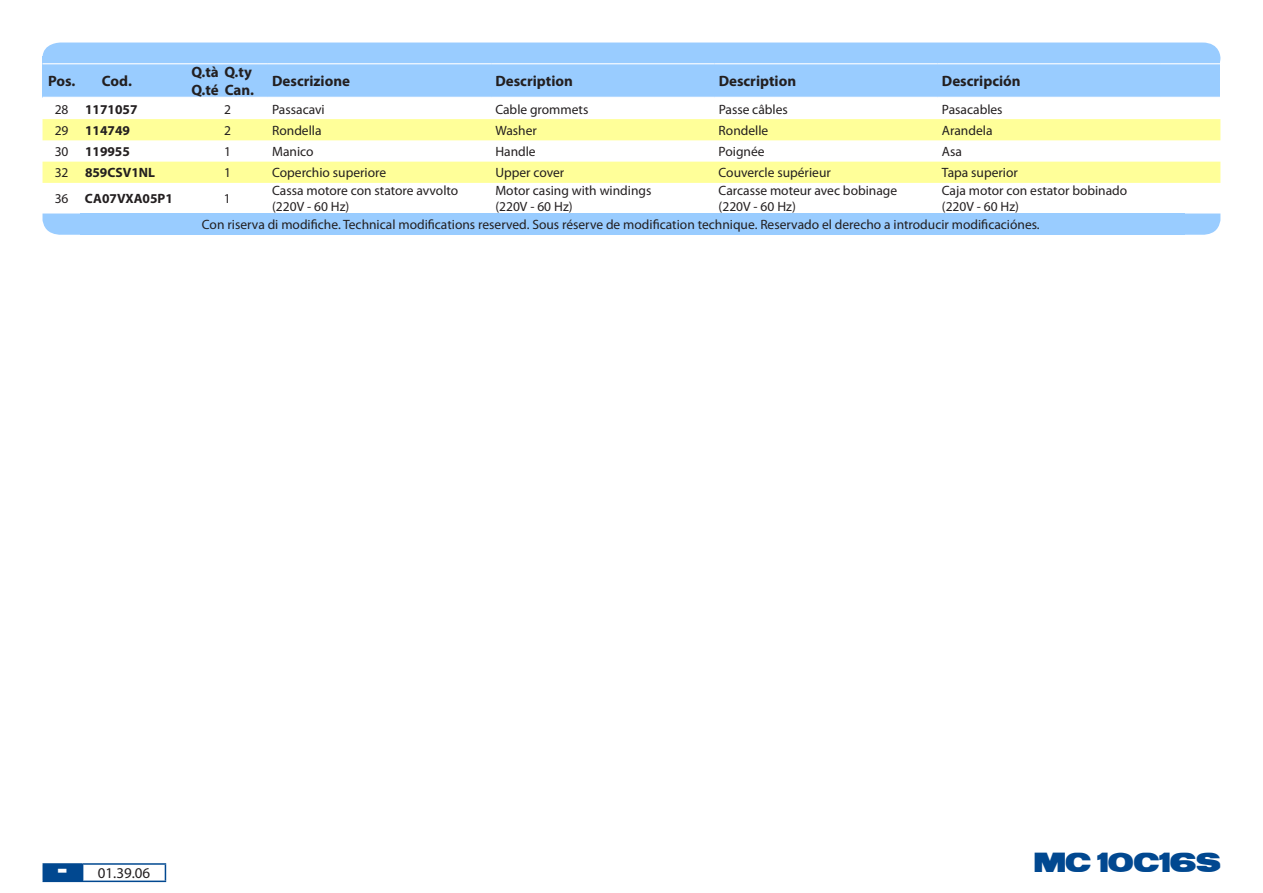
<style>
.page{position:relative;width:1263px;height:893px;background:#fff}
.page>*{position:absolute;margin:0;border:0;box-sizing:border-box;transform-origin:0 0}
.t1{font:22.5px "PEDROLLO";color:#014890}
.t2{font:18px "PEDROLLO";color:#fff}
._7__Descripción_SPA{font:700 15px "Myriad Pro";color:#231f20}
._4__Descrizione_ITA{font:700 15px "Myriad Pro";color:#231f20}
._5__Description_UK{font:700 15px "Myriad Pro";color:#231f20}
._6__Description_FRA{font:700 15px "Myriad Pro";color:#231f20}
.t3{font:15px "Myriad Pro";color:#231f20}
._3bis__DESCRIZIONE{font:13.5px/16.2px "Myriad Pro";color:#231f20}
._2__Cod{font:700 13.5px "Myriad Pro";color:#231f20}
._1__Pos{font:13.5px "Myriad Pro";color:#231f20}
._3__Q_ty{font:13.5px "Myriad Pro";color:#231f20}
</style>
<div class="page">
<div style="left:43px;top:43px;width:1177px;height:14px;background:#9cf"></div>
<div style="left:43px;top:57px;width:1177px;height:41px;background:#9cf"></div>
<svg style="left:43px;top:119px;width:1177px;height:64px;fill:#ff9"></svg>
<div style="left:81px;top:213px;width:1080px;height:22px;background:#9cf"></div>
<hr style="left:43px;top:63px;width:225px;height:1px;background:#fff">
<hr style="left:1161px;top:63px;width:59px;height:1px;background:#fff">
<hr style="left:43px;top:97px;width:225px;height:1px;background:#fff">
<hr style="left:1161px;top:97px;width:59px;height:1px;background:#fff">
<hr style="left:268px;top:63px;width:223px;height:1px;background:#fff">
<hr style="left:268px;top:97px;width:223px;height:1px;background:#fff">
<hr style="left:491px;top:63px;width:223px;height:1px;background:#fff">
<hr style="left:491px;top:97px;width:223px;height:1px;background:#fff">
<hr style="left:714px;top:63px;width:224px;height:1px;background:#fff">
<hr style="left:714px;top:97px;width:224px;height:1px;background:#fff">
<hr style="left:938px;top:63px;width:223px;height:1px;background:#fff">
<hr style="left:938px;top:97px;width:223px;height:1px;background:#fff">
<svg style="left:43px;top:213px;width:38px;height:22px"></svg>
<svg style="left:1184px;top:213px;width:36px;height:22px"></svg>
<div style="left:1161px;top:214px;width:23px;height:21px;background:#9cf"></div>
<div style="left:43px;top:864px;width:40px;height:17px;background:#014890"></div>
<hr style="left:83px;top:863px;width:83px;height:2px;background:#014890">
<svg style="left:165px;top:865px;width:1px;height:16px"></svg>
<hr style="left:83px;top:881px;width:83px;height:1px;background:#014890">
<hr style="left:43px;top:863px;width:40px;height:2px;background:#014890">
<hr style="left:43px;top:881px;width:40px;height:1px;background:#014890">
<p class="_7__Descripción_SPA" style="left:48px;top:71px;width:29px">Pos.</p>
<p class="_7__Descripción_SPA" style="left:102px;top:71px;width:32px">Cod.</p>
<p class="_7__Descripción_SPA" style="left:191px;top:62px;width:62px">Q.tà Q.ty</p>
<p class="_7__Descripción_SPA" style="left:191px;top:80px;width:64px">Q.té Can.</p>
<p class="_4__Descrizione_ITA" style="left:272px;top:71px;width:79px">Descrizione</p>
<p class="_5__Description_UK" style="left:495px;top:71px;width:79px">Description</p>
<p class="_6__Description_FRA" style="left:719px;top:71px;width:79px">Description</p>
<p class="_7__Descripción_SPA" style="left:942px;top:71px;width:80px">Descripción</p>
<p class="_1__Pos" style="left:55px;top:101px;width:15px">28</p>
<p class="_2__Cod" style="left:85px;top:100px;width:54px">1171057</p>
<p class="_3__Q_ty" style="left:224px;top:101px;width:8px">2</p>
<p class="_3bis__DESCRIZIONE" style="left:272px;top:101px;width:54px">Passacavi</p>
<p class="_3bis__DESCRIZIONE" style="left:495px;top:101px;width:94px">Cable grommets</p>
<p class="_3bis__DESCRIZIONE" style="left:719px;top:101px;width:71px">Passe câbles</p>
<p class="_3bis__DESCRIZIONE" style="left:942px;top:101px;width:62px">Pasacables</p>
<p class="_1__Pos" style="left:55px;top:122px;width:15px">29</p>
<p class="_2__Cod" style="left:85px;top:121px;width:46px">114749</p>
<p class="_3__Q_ty" style="left:224px;top:122px;width:8px">2</p>
<p class="_3bis__DESCRIZIONE" style="left:272px;top:122px;width:51px">Rondella</p>
<p class="_3bis__DESCRIZIONE" style="left:495px;top:122px;width:43px">Washer</p>
<p class="_3bis__DESCRIZIONE" style="left:719px;top:122px;width:51px">Rondelle</p>
<p class="_3bis__DESCRIZIONE" style="left:942px;top:122px;width:52px">Arandela</p>
<p class="_1__Pos" style="left:55px;top:143px;width:15px">30</p>
<p class="_2__Cod" style="left:85px;top:143px;width:46px">119955</p>
<p class="_3__Q_ty" style="left:224px;top:143px;width:8px">1</p>
<p class="_3bis__DESCRIZIONE" style="left:272px;top:143px;width:43px">Manico</p>
<p class="_3bis__DESCRIZIONE" style="left:495px;top:143px;width:42px">Handle</p>
<p class="_3bis__DESCRIZIONE" style="left:719px;top:143px;width:47px">Poignée</p>
<p class="_3bis__DESCRIZIONE" style="left:942px;top:143px;width:22px">Asa</p>
<p class="_1__Pos" style="left:55px;top:164px;width:15px">32</p>
<p class="_2__Cod" style="left:85px;top:164px;width:72px">859CSV1NL</p>
<p class="_3__Q_ty" style="left:224px;top:164px;width:8px">1</p>
<p class="_3bis__DESCRIZIONE" style="left:272px;top:164px;width:116px">Coperchio superiore</p>
<p class="_3bis__DESCRIZIONE" style="left:495px;top:164px;width:70px">Upper cover</p>
<p class="_3bis__DESCRIZIONE" style="left:719px;top:164px;width:114px">Couvercle supérieur</p>
<p class="_3bis__DESCRIZIONE" style="left:942px;top:164px;width:78px">Tapa superior</p>
<p class="_1__Pos" style="left:55px;top:190px;width:15px">36</p>
<p class="_2__Cod" style="left:85px;top:190px;width:89px">CA07VXA05P1</p>
<p class="_3__Q_ty" style="left:224px;top:190px;width:8px">1</p>
<p class="_3bis__DESCRIZIONE" style="left:272px;top:182px;width:188px">Cassa motore con statore avvolto (220V - 60 Hz)</p>
<p class="_3bis__DESCRIZIONE" style="left:495px;top:182px;width:158px">Motor casing with windings (220V - 60 Hz)</p>
<p class="_3bis__DESCRIZIONE" style="left:719px;top:182px;width:180px">Carcasse moteur avec bobinage (220V - 60 Hz)</p>
<p class="_3bis__DESCRIZIONE" style="left:942px;top:182px;width:187px">Caja motor con estator bobinado (220V - 60 Hz)</p>
<p class="_3bis__DESCRIZIONE" style="left:202px;top:216px;width:839px">Con riserva di modifiche. Technical modifications reserved. Sous réserve de modification technique. Reservado el derecho a introducir modificaciónes.</p>
<p class="t2" style="left:58px;top:863px;width:11px">-</p>
<p class="t3" style="left:98px;top:864px;width:54px">01.39.06</p>
<p class="t1" style="left:1035px;top:851px;width:188px">MC 10C16S</p>
</div>
